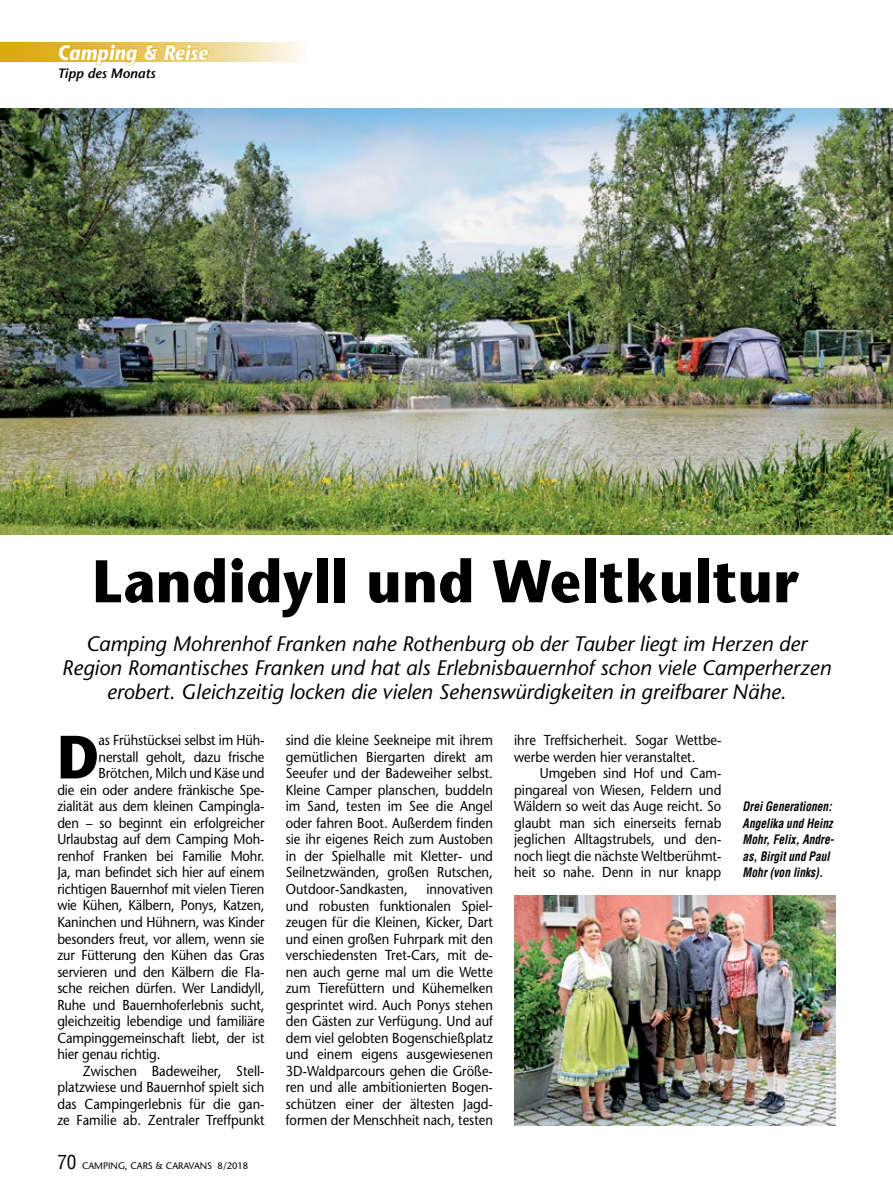
<style>
.page{position:relative;width:893px;height:1191px;background:#fff}
.page>*{position:absolute;margin:0;border:0;box-sizing:border-box;transform-origin:0 0}
.t1{font:700 60.9px "Stone Sans Std";color:#000;scale:.9 1}
.t2{font:700 60px "Stone Sans Std";letter-spacing:.01em;color:#000;scale:.9 1}
.t3{font:italic 500 21px/24px "Stone Sans Std";color:#000;text-align:center}
.t4{font:italic 700 21px "Stone Sans Std";color:#fff;scale:.9 1}
.t5{font:500 14.4px/16.5px "Stone Sans Std";letter-spacing:-.01em;color:#000;text-align:justify;scale:.9 1}
.t6{font:italic 600 13.5px "Stone Sans Std";color:#000}
.t7{font:italic 700 condensed 12.75px/16.5px "Helvetica LT Std";color:#000;scale:.9 1}
.t8{font:500 9.45px "Stone Sans Std";color:#000}
.s1{font-family:"Helvetica LT Std";font-weight:400;font-stretch:condensed;font-size:19.2px}
</style>
<div class="page">
<svg style="left:0;top:43px;width:301px;height:19px;background:#ebd07d"></svg>
<svg style="left:58px;top:42px;width:80px;height:24px;background:#e4bf4d"></svg>
<svg style="left:144px;top:43px;width:65px;height:19px"></svg>
<img style="left:0;top:108px;width:893px;height:426px">
<img style="left:514px;top:896px;width:322px;height:229px">
<h3 class="t4" style="left:57px;top:40px;width:169px">Camping &amp; Reise</h3>
<p class="t6" style="left:57px;top:65px;width:99px">Tipp des Monats</p>
<h2 class="t2" style="left:93px;top:545px;width:785px">Landidyll und Weltkultur</h2>
<p class="t3" style="left:62px;top:632px;width:770px">Camping Mohrenhof Franken nahe Rothenburg ob der Tauber liegt im Herzen der<br>Region Romantisches Franken und hat als Erlebnisbauernhof schon viele Camperherzen erobert. Gleichzeitig locken die vielen Sehenswürdigkeiten in greifbarer Nähe.</p>
<p class="t5" style="left:286px;top:732px;width:232px">sind die kleine Seekneipe mit ihrem gemütlichen Biergarten direkt am Seeufer und der Badeweiher selbst.<br>Kleine Camper planschen, buddeln im Sand, testen im See die Angel oder fahren Boot. Außerdem finden sie ihr eigenes Reich zum Austoben in der Spielhalle mit Kletter- und Seilnetzwänden, großen Rutschen, Outdoor-Sandkasten,</p>
<h1 class="t1" style="left:57px;top:721px;width:48px">D</h1>
<p class="t5" style="left:99px;top:732px;width:186px">as Frühstücksei selbst im Hüh-</p>
<p class="t5" style="left:514px;top:732px;width:232px">ihre Treffsicherheit. Sogar Wettbe&shy;werbe werden hier veranstaltet.</p>
<p class="t5" style="left:514px;top:765px;width:232px;text-indent:26px">Umgeben sind Hof und Cam&shy;pingareal von Wiesen, Feldern und Wäldern so weit das Auge reicht. So glaubt man sich einerseits fernab jeglichen Alltagstrubels, und den&shy;noch liegt die nächste Weltberühmt&shy;heit so nahe. Denn in nur knapp</p>
<p class="t5" style="left:99px;top:748px;width:186px">nerstall geholt, dazu frische</p>
<p class="t5" style="left:99px;top:765px;width:186px">Brötchen, Milch und Käse und</p>
<p class="t5" style="left:57px;top:781px;width:232px">die ein oder andere fränkische Spe-</p>
<p class="t5" style="left:57px;top:798px;width:232px">zialität aus dem kleinen Campingla-</p>
<p class="t5" style="left:57px;top:814px;width:232px">den – so beginnt ein erfolgreicher</p>
<p class="t5" style="left:57px;top:831px;width:232px">Urlaubstag auf dem Camping Moh-</p>
<p class="t5" style="left:57px;top:847px;width:232px">renhof Franken bei Familie Mohr.</p>
<p class="t5" style="left:57px;top:864px;width:232px">Ja, man befindet sich hier auf einem</p>
<p class="t5" style="left:57px;top:880px;width:232px">richtigen Bauernhof mit vielen Tieren</p>
<p class="t5" style="left:57px;top:897px;width:232px">wie Kühen, Kälbern, Ponys, Katzen,</p>
<p class="t5" style="left:57px;top:913px;width:232px">Kaninchen und Hühnern, was Kinder</p>
<p class="t5" style="left:57px;top:930px;width:232px">besonders freut, vor allem, wenn sie</p>
<p class="t5" style="left:57px;top:946px;width:232px">zur Fütterung den Kühen das Gras</p>
<p class="t5" style="left:57px;top:963px;width:232px">servieren und den Kälbern die Fla-</p>
<p class="t5" style="left:57px;top:979px;width:232px">sche reichen dürfen. Wer Landidyll,</p>
<p class="t5" style="left:57px;top:996px;width:232px">Ruhe und Bauernhoferlebnis sucht,</p>
<p class="t5" style="left:57px;top:1012px;width:232px">gleichzeitig lebendige und familiäre</p>
<p class="t5" style="left:57px;top:1029px;width:232px">Campinggemeinschaft liebt, der ist</p>
<p class="t5" style="left:57px;top:1045px;width:116px">hier genau richtig.</p>
<p class="t5" style="left:83px;top:1062px;width:203px">Zwischen Badeweiher, Stell-</p>
<p class="t5" style="left:57px;top:1078px;width:232px">platzwiese und Bauernhof spielt sich</p>
<p class="t5" style="left:57px;top:1095px;width:232px">das Campingerlebnis für die gan-</p>
<p class="t5" style="left:57px;top:1111px;width:232px">ze Familie ab. Zentraler Treffpunkt</p>
<p class="t7" style="left:743px;top:798px;width:103px">Drei Generationen:<br>Angelika und Heinz<br>Mohr, Felix, Andre&shy;as, Birgit und Paul<br>Mohr (von links).</p>
<p class="t5" style="left:286px;top:880px;width:232px;text-indent:141px">innovativen und robusten funktionalen Spiel&shy;zeugen für die Kleinen, Kicker, Dart und einen großen Fuhrpark mit den verschiedensten Tret-Cars, mit de&shy;nen auch gerne mal um die Wette zum Tierefüttern und Kühemelken gesprintet wird. Auch Ponys stehen den Gästen zur Verfügung. Und auf dem viel gelobten Bogenschießplatz und einem eigens ausgewiesenen 3D-Waldparcours gehen die Größe&shy;ren und alle ambitionierten Bogen&shy;schützen einer der ältesten Jagd&shy;formen der Menschheit nach, testen</p>
<p class="t8" style="left:57px;top:1160px;width:192px"><span class="s1">70</span> CAMPING, CARS &amp; CARAVANS 8/2018</p>
</div>
